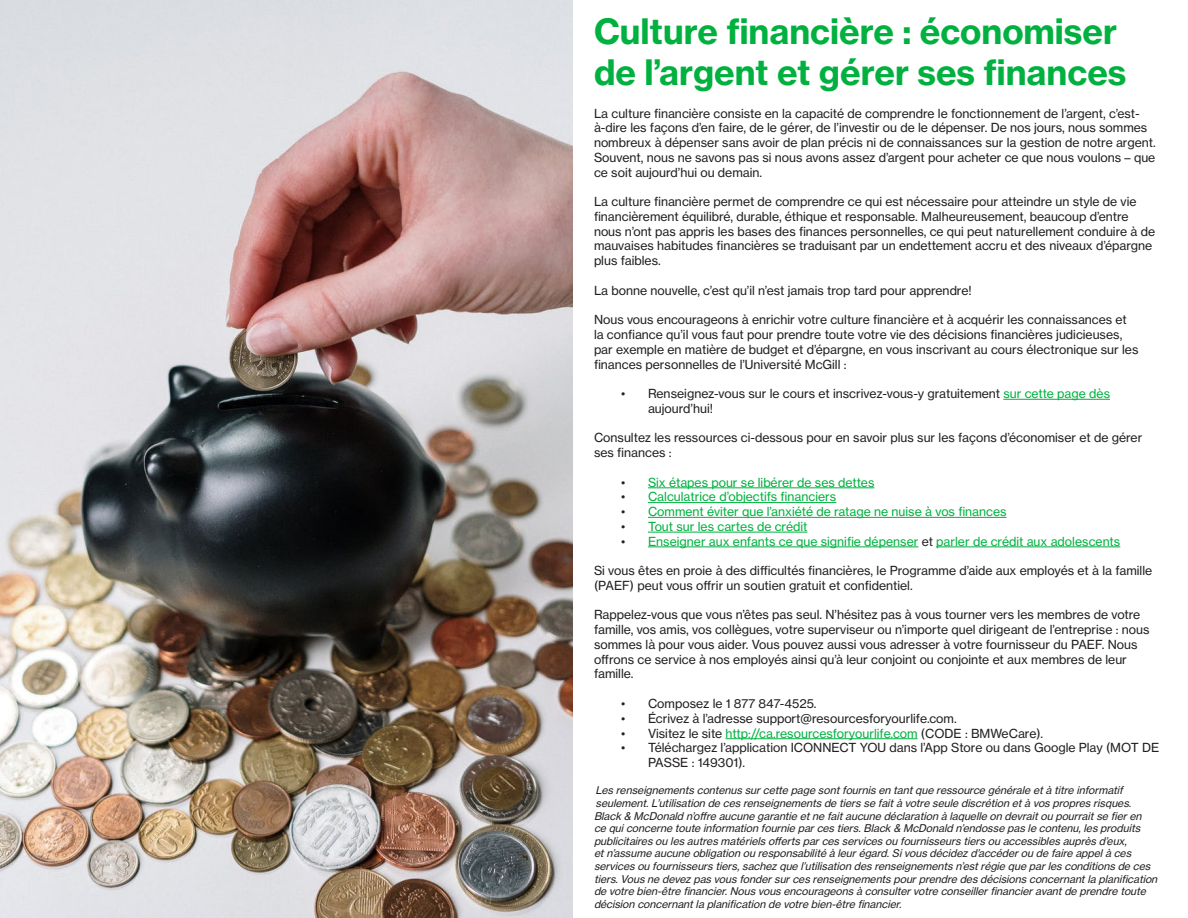
<style>
.page{position:relative;width:1188px;height:918px;background:#fff}
.page>*{position:absolute;margin:0;border:0;box-sizing:border-box;transform-origin:0 0}
.t1{font:34.5px/41.4px "N Haas Grotesk TX Pro 75 Bd";color:#00b140}
.t2{font:12.3px/14.7px "N Haas Grotesk TX Pro 55 Rg";color:#231f20}
.t3{font:12.3px "N Haas Grotesk TX Pro 55 Rg";color:#00b140}
.t4{font:italic 10.5px/12.6px "N Haas Grotesk TX Pro 55 Rg";color:#231f20}
.s1{color:#00b140}
.s2{color:#231f20}
</style>
<div class="page">
<hr style="left:1003px;top:399px;width:107px;height:1px;background:#00b140">
<hr style="left:648px;top:488px;width:226px;height:1px;background:#00b140">
<hr style="left:648px;top:502px;width:188px;height:1px;background:#00b140">
<hr style="left:648px;top:517px;width:359px;height:1px;background:#00b140">
<hr style="left:648px;top:532px;width:159px;height:1px;background:#00b140">
<hr style="left:648px;top:547px;width:270px;height:1px;background:#00b140">
<hr style="left:936px;top:547px;width:184px;height:1px;background:#00b140">
<hr style="left:726px;top:738px;width:192px;height:1px;background:#00b140">
<img style="left:0;top:0;width:572px;height:918px">
<p class="t1" style="left:594px;top:10px;width:534px">Culture financière : économiser de l’argent et gérer ses finances</p>
<p class="t2" style="left:594px;top:106px;width:563px">La culture financière consiste en la capacité de comprendre le fonctionnement de l’argent, c’est&shy;à-dire les façons d’en faire, de le gérer, de l’investir ou de le dépenser. De nos jours, nous sommes nombreux à dépenser sans avoir de plan précis ni de connaissances sur la gestion de notre argent.<br>Souvent, nous ne savons pas si nous avons assez d’argent pour acheter ce que nous voulons – que ce soit aujourd’hui ou demain.</p>
<p class="t2" style="left:594px;top:194px;width:563px">La culture financière permet de comprendre ce qui est nécessaire pour atteindre un style de vie financièrement équilibré, durable, éthique et responsable. Malheureusement, beaucoup d’entre nous n’ont pas appris les bases des finances personnelles, ce qui peut naturellement conduire à de mauvaises habitudes financières se traduisant par un endettement accru et des niveaux d’épargne plus faibles.</p>
<p class="t2" style="left:594px;top:283px;width:379px">La bonne nouvelle, c’est qu’il n’est jamais trop tard pour apprendre!</p>
<p class="t2" style="left:594px;top:312px;width:546px">Nous vous encourageons à enrichir votre culture financière et à acquérir les connaissances et la confiance qu’il vous faut pour prendre toute votre vie des décisions financières judicieuses, par exemple en matière de budget et d’épargne, en vous inscrivant au cours électronique sur les finances personnelles de l’Université McGill :</p>
<p class="t2" style="left:648px;top:386px;width:464px;text-indent:-27px">• Renseignez-vous sur le cours et inscrivez-vous-y gratuitement <span class="s1">sur cette page dès </span>aujourd’hui!</p>
<p class="t2" style="left:594px;top:430px;width:550px">Consultez les ressources ci-dessous pour en savoir plus sur les façons d’économiser et de gérer ses finances :</p>
<p class="t3" style="left:621px;top:475px;width:255px"><span class="s2">•</span> Six étapes pour se libérer de ses dettes</p>
<p class="t3" style="left:621px;top:489px;width:217px"><span class="s2">•</span> Calculatrice d’objectifs financiers</p>
<p class="t3" style="left:621px;top:504px;width:387px"><span class="s2">•</span> Comment éviter que l’anxiété de ratage ne nuise à vos finances</p>
<p class="t3" style="left:621px;top:519px;width:188px"><span class="s2">•</span> Tout sur les cartes de crédit</p>
<p class="t3" style="left:621px;top:534px;width:501px"><span class="s2">•</span> Enseigner aux enfants ce que signifie dépenser <span class="s2">et</span> parler de crédit aux adolescents</p>
<p class="t2" style="left:594px;top:563px;width:560px">Si vous êtes en proie à des difficultés financières, le Programme d’aide aux employés et à la famille (PAEF) peut vous offrir un soutien gratuit et confidentiel.</p>
<p class="t2" style="left:594px;top:608px;width:557px">Rappelez-vous que vous n’êtes pas seul. N’hésitez pas à vous tourner vers les membres de votre famille, vos amis, vos collègues, votre superviseur ou n’importe quel dirigeant de l’entreprise : nous sommes là pour vous aider. Vous pouvez aussi vous adresser à votre fournisseur du PAEF. Nous offrons ce service à nos employés ainsi qu’à leur conjoint ou conjointe et aux membres de leur famille.</p>
<p class="t2" style="left:621px;top:696px;width:197px">• Composez le 1 877 847-4525.</p>
<p class="t2" style="left:621px;top:711px;width:337px">• Écrivez à l’adresse support@resourcesforyourlife.com.</p>
<p class="t3" style="left:621px;top:725px;width:424px"><span class="s2">• Visitez le site</span> http://ca.resourcesforyourlife.com <span class="s2">(CODE : BMWeCare).</span></p>
<p class="t2" style="left:648px;top:740px;width:513px;text-indent:-27px">• Téléchargez l’application ICONNECT YOU dans l’App Store ou dans Google Play (MOT DE<br>PASSE : 149301).</p>
<p class="t4" style="left:594px;top:784px;width:568px">Lesrenseignementscontenussurcette page sontfournisen tantque ressource générale età titre informatif seulement.L’utilisation de cesrenseignementsde tiersse faità votre seule discrétion età vospropresrisques.<br>Black &amp; McDonald n’offre aucune garantie etne faitaucune déclaration à laquelle on devraitou pourraitse fieren ce quiconcerne toute information fournie parcestiers.Black &amp; McDonald n’endosse pasle contenu,lesproduits publicitairesou lesautresmatérielsoffertsparcesservicesou fournisseurstiersou accessiblesauprèsd’eux, etn’assume aucune obligation ou responsabilité à leurégard.Sivousdécidezd’accéderou de faire appelà ces servicesou fournisseurstiers,sachezque l’utilisation desrenseignementsn’estrégie que parlesconditionsde ces tiers.Vousne devezpasvousfondersurcesrenseignementspourprendre desdécisionsconcernantla planification de votre bien-être financier.Nousvousencourageonsà consultervotre conseillerfinancieravantde prendre toute décision concernantla planification de votre bien-être financier.</p>
</div>
